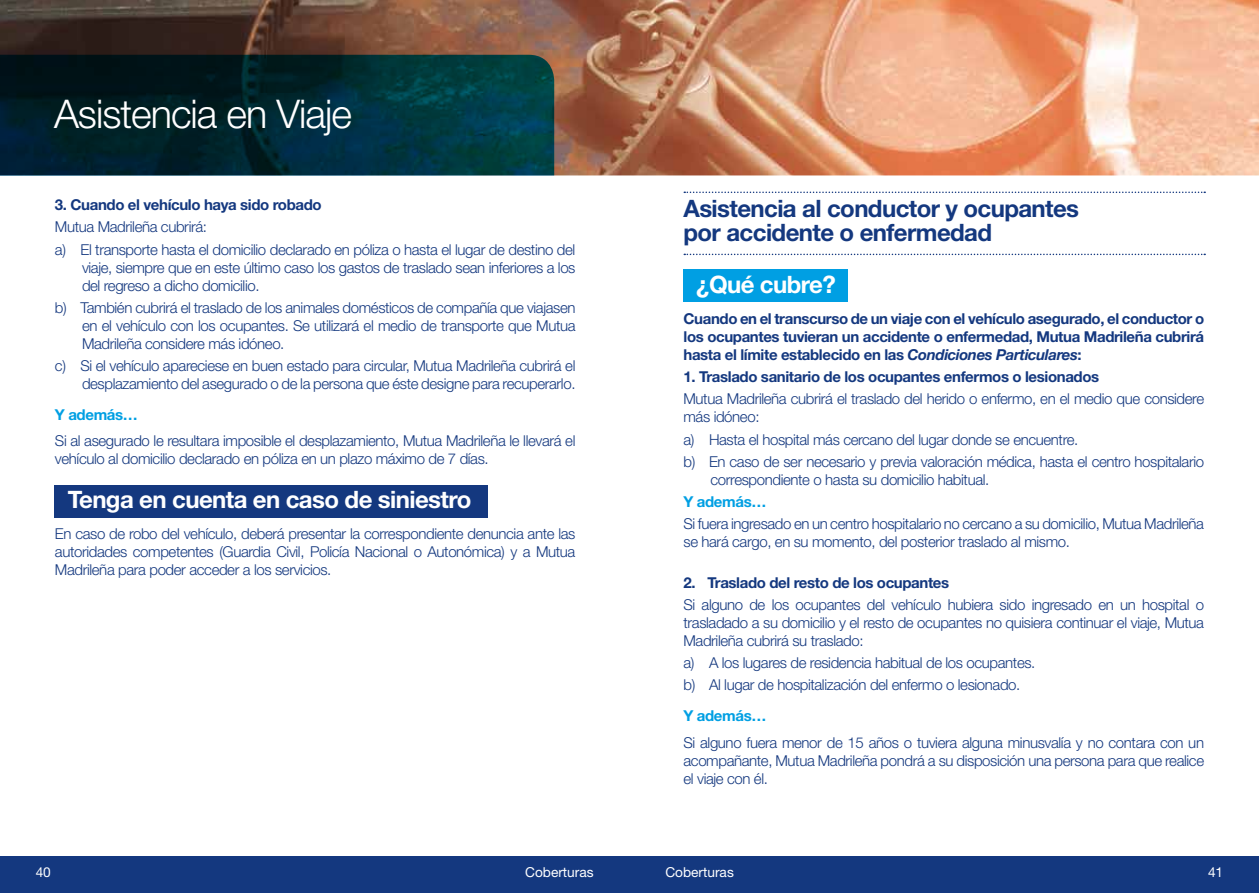
<style>
.page{position:relative;width:1259px;height:893px;background:#fff}
.page>*{position:absolute;margin:0;border:0;box-sizing:border-box;transform-origin:0 0}
.t1{font:300 39.6px "Helvetica Neue LT Std";letter-spacing:-.025em;color:#fff}
.t2{font:700 24px/24px "Helvetica Neue LT Std";letter-spacing:-.025em;color:#14387f}
.t3{font:700 24px "Helvetica Neue LT Std";letter-spacing:-.025em;color:#fff}
.t4{font:300 15px/18px "Helvetica Neue LT Std";letter-spacing:-.025em;color:#14387f}
.t5{font:700 15px/18px "Helvetica Neue LT Std";letter-spacing:-.025em;color:#14387f;text-align:justify}
.t6{font:700 15px "Helvetica Neue LT Std";letter-spacing:-.025em;color:#009fe3}
.t7{font:13.65px "Helvetica Neue LT Std";color:#fff}
.s1{font-family:"Helvetica Neue";font-style:italic}
</style>
<div class="page">
<img style="left:0;top:0;width:1259px;height:175px">
<div style="left:683px;top:269px;width:165px;height:32px;background:#009fe3"></div>
<div style="left:54px;top:485px;width:434px;height:32px;background:#14387f"></div>
<div style="left:0;top:856px;width:1259px;height:37px;background:#14387f"></div>
<svg style="left:0;top:55px;width:554px;height:120px;background:#002932"></svg>
<svg style="left:684px;top:192px;width:521px;height:1px"></svg>
<svg style="left:684px;top:254px;width:521px;height:1px"></svg>
<h1 class="t1" style="left:54px;top:90px;width:299px">Asistencia en Viaje</h1>
<p class="t5" style="left:55px;top:195px;width:268px">3. Cuando el vehículo haya sido robado</p>
<p class="t4" style="left:55px;top:216px;width:522px;line-height:22.2px">Mutua Madrileña cubrirá:<br>a) El transporte hasta el domicilio declarado en póliza o hasta el lugar de destino del</p>
<p class="t4" style="left:82px;top:258px;width:495px">viaje, siempre que en este último caso los gastos de traslado sean inferiores a los del regreso a dicho domicilio.</p>
<p class="t4" style="left:82px;top:298px;width:495px;text-align:justify;text-indent:-27px">b) También cubrirá el traslado de los animales domésticos de compañía que viajasen en el vehículo con los ocupantes. Se utilizará el medio de transporte que Mutua Madrileña considere más idóneo.</p>
<p class="t4" style="left:55px;top:356px;width:522px;text-align:right">c) Si el vehículo apareciese en buen estado para circular, Mutua Madrileña cubrirá el desplazamiento del asegurado o de la persona que éste designe para recuperarlo.</p>
<p class="t6" style="left:55px;top:405px;width:84px">Y además…</p>
<p class="t4" style="left:55px;top:432px;width:522px">Si al asegurado le resultara imposible el desplazamiento, Mutua Madrileña le llevará el vehículo al domicilio declarado en póliza en un plazo máximo de 7 días.</p>
<h2 class="t3" style="left:68px;top:485px;width:405px">Tenga en cuenta en caso de siniestro</h2>
<p class="t4" style="left:55px;top:525px;width:522px;text-align:justify">En caso de robo del vehículo, deberá presentar la correspondiente denuncia ante las autoridades competentes (Guardia Civil, Policía Nacional o Autonómica) y a Mutua Madrileña para poder acceder a los servicios.</p>
<h2 class="t2" style="left:683px;top:196px;width:397px">Asistencia al conductor y ocupantes por accidente o enfermedad</h2>
<h2 class="t3" style="left:696px;top:270px;width:141px">¿Qué cubre?</h2>
<p class="t5" style="left:683px;top:309px;width:522px">Cuando en el transcurso de un viaje con el vehículo asegurado, el conductor o los ocupantes tuvieran un accidente o enfermedad, Mutua Madrileña cubrirá hasta el límite establecido en las <span class="s1">Condiciones Particulares</span>:</p>
<p class="t5" style="left:683px;top:367px;width:417px">1. Traslado sanitario de los ocupantes enfermos o lesionados</p>
<p class="t4" style="left:683px;top:390px;width:522px">Mutua Madrileña cubrirá el traslado del herido o enfermo, en el medio que considere más idóneo:</p>
<p class="t4" style="left:683px;top:428px;width:522px;line-height:22.2px">a) Hasta el hospital más cercano del lugar donde se encuentre.<br>b) En caso de ser necesario y previa valoración médica, hasta el centro hospitalario</p>
<p class="t4" style="left:710px;top:470px;width:280px">correspondiente o hasta su domicilio habitual.</p>
<p class="t6" style="left:683px;top:492px;width:84px">Y además…</p>
<p class="t4" style="left:683px;top:515px;width:522px">Si fuera ingresado en un centro hospitalario no cercano a su domicilio, Mutua Madrileña se hará cargo, en su momento, del posterior traslado al mismo.</p>
<p class="t5" style="left:683px;top:573px;width:267px">2. Traslado del resto de los ocupantes</p>
<p class="t4" style="left:683px;top:595px;width:522px;text-align:justify">Si alguno de los ocupantes del vehículo hubiera sido ingresado en un hospital o trasladado a su domicilio y el resto de ocupantes no quisiera continuar el viaje, Mutua Madrileña cubrirá su traslado:</p>
<p class="t4" style="left:683px;top:651px;width:353px;line-height:22.2px">a) A los lugares de residencia habitual de los ocupantes. b) Al lugar de hospitalización del enfermo o lesionado.</p>
<p class="t6" style="left:683px;top:706px;width:84px">Y además…</p>
<p class="t4" style="left:683px;top:733px;width:522px;text-align:justify">Si alguno fuera menor de 15 años o tuviera alguna minusvalía y no contara con un acompañante, Mutua Madrileña pondrá a su disposición una persona para que realice el viaje con él.</p>
<p class="t7" style="left:36px;top:864px;width:16px">40</p>
<p class="t7" style="left:525px;top:864px;width:70px">Coberturas</p>
<p class="t7" style="left:665px;top:864px;width:70px">Coberturas</p>
<p class="t7" style="left:1208px;top:864px;width:16px">41</p>
</div>
